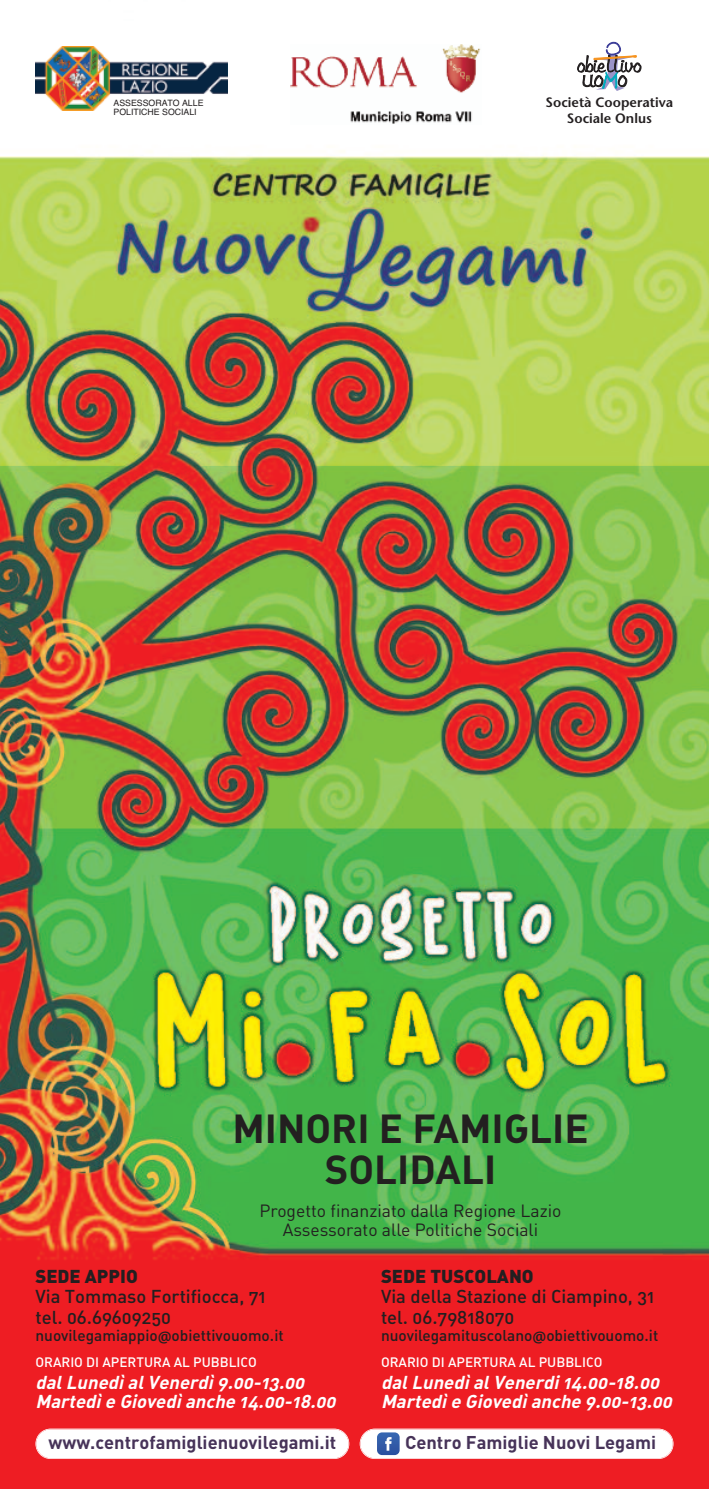
<style>
.page{position:relative;width:709px;height:1489px;background:#fff}
.page>*{position:absolute;margin:0;border:0;box-sizing:border-box;transform-origin:0 0}
.t1{font:40px/40.5px "DIN Bold Alternate";color:#231f20;text-align:center}
.t2{font:italic 18.5px/19.2px "DIN Bold Alternate";color:#fff}
.t3{font:18.5px/20.2px "DIN Medium Alternate";color:#231f20}
.t4{font:18.5px/20.2px "DIN Medium Alternate";color:#231f20}
.t5{font:18.5px "DIN Black Alternate";color:#231f20}
.t6{font:18.25px "DIN Bold";color:#473359}
.t7{font:17.5px/18.5px "DIN";color:#231f20;text-align:center}
.t8{font:15.5px "DIN Medium Alternate";color:#231f20}
.t9{font:15.5px "DIN Medium Alternate";color:#231f20}
.t10{font:13.5px "DIN Medium Alternate";color:#fff}
.t11{font:600 13.5px/16.2px "Stone Sans";color:#231f20;text-align:center}
.t12{font:8.75px/9px "Helvetica";color:#231f20}
.s1{font-family:"Amaranth"}
</style>
<div class="page">
<img style="left:0;top:41px;width:709px;height:1447px">
<svg style="left:577px;top:42px;width:64px;height:49px"></svg>
<img style="left:290px;top:44px;width:192px;height:81px">
<img style="left:35px;top:46px;width:193px;height:64px">
<div style="left:36px;top:1429px;width:312px;height:28px;background:#fff;border-radius:14px"></div>
<div style="left:35px;top:1428px;width:314px;height:30px;border:2px solid #fff;border-radius:15px"></div>
<div style="left:360px;top:1429px;width:312px;height:28px;background:#fff;border-radius:14px"></div>
<div style="left:360px;top:1428px;width:313px;height:30px;border:2px solid #fff;border-radius:15px"></div>
<div style="left:377px;top:1432px;width:22px;height:22px;background:#325da9;border-radius:5px"></div>
<svg style="left:385px;top:1437px;width:6px;height:13px"></svg>
<p class="t12" style="left:113px;top:98px;width:91px">ASSESSORATO ALLE<br>POLITICHE SOCIALI</p>
<p class="t11" style="left:545px;top:95px;width:129px">Società Cooperativa<br>Sociale Onlus</p>
<h1 class="t1" style="left:232px;top:1108px;width:358px">MINORI E FAMIGLIE<br>SOLIDALI</h1>
<p class="t7" style="left:259px;top:1201px;width:303px">Progetto finanziato dalla Regione Lazio<br>Assessorato alle Politiche Sociali</p>
<p class="t5" style="left:35px;top:1263px;width:104px">SEDE APPIO</p>
<p class="t4" style="left:35px;top:1285px;width:232px">Via Tommaso Fortifiocca, 71 tel. 06.69609250</p>
<p class="t9" style="left:35px;top:1325px;width:250px">nuovilegamiappio<span class="s1">@</span>obiettivouomo.it</p>
<p class="t10" style="left:35px;top:1353px;width:223px">ORARIO DI APERTURA AL PUBBLICO</p>
<p class="t2" style="left:35px;top:1371px;width:306px">dal Lunedì al Venerdì 9.00-13.00<br>Martedì e Giovedì anche 14.00-18.00</p>
<p class="t5" style="left:381px;top:1263px;width:154px">SEDE TUSCOLANO</p>
<p class="t3" style="left:381px;top:1286px;width:275px">Via della Stazione di Ciampino, 31 tel. 06.79818070</p>
<p class="t8" style="left:381px;top:1326px;width:279px">nuovilegamituscolano<span class="s1">@</span>obiettivouomo.it</p>
<p class="t10" style="left:381px;top:1353px;width:223px">ORARIO DI APERTURA AL PUBBLICO</p>
<p class="t2" style="left:381px;top:1371px;width:297px">dal Lunedì al Venerdi 14.00-18.00<br>Martedì e Giovedì anche 9.00-13.00</p>
<p class="t6" style="left:49px;top:1430px;width:289px">www.centrofamiglienuovilegami.it</p>
<p class="t6" style="left:405px;top:1430px;width:253px">Centro Famiglie Nuovi Legami</p>
</div>
